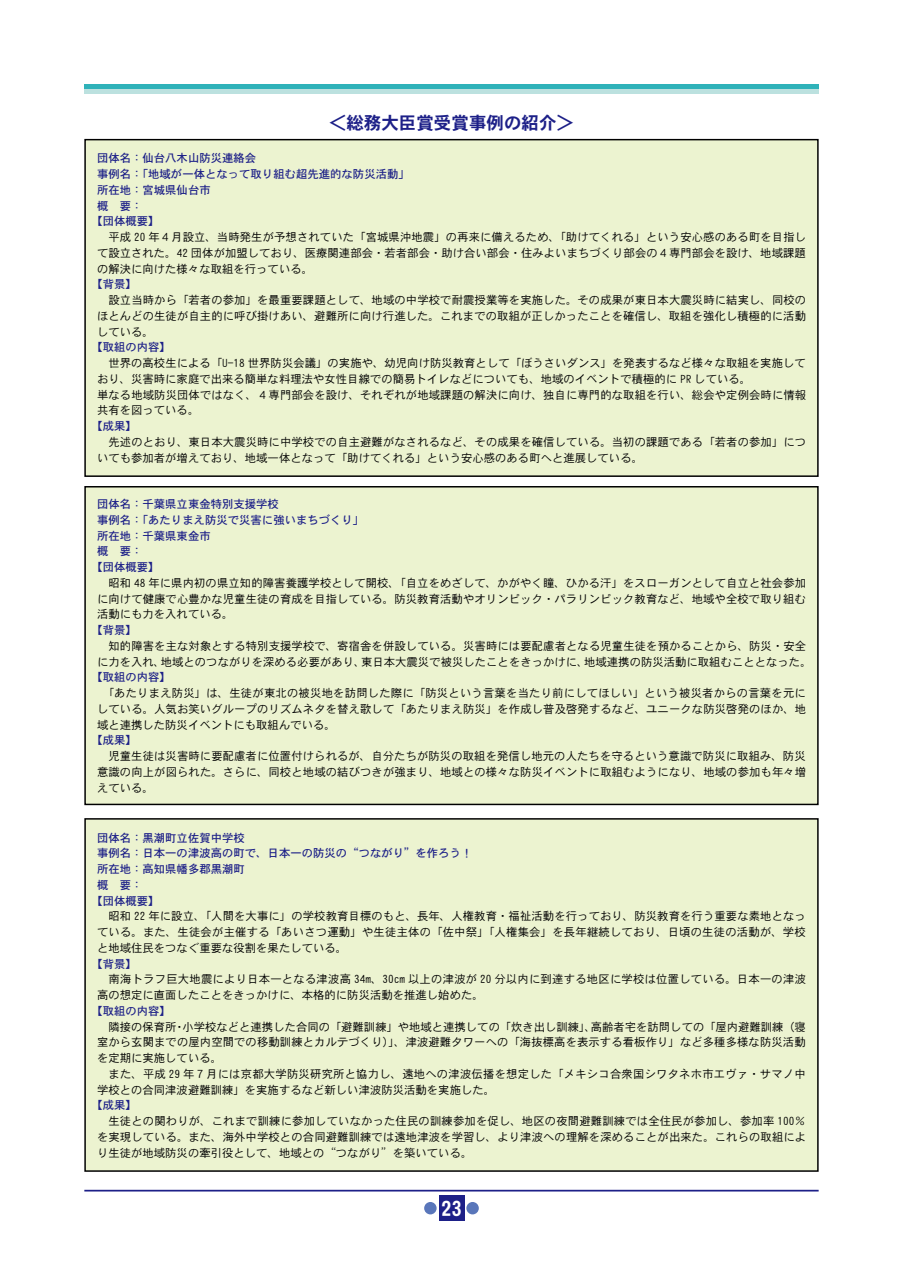
<style>
.page{position:relative;width:903px;height:1275px;background:#fff}
.page>*{position:absolute;margin:0;border:0;box-sizing:border-box;transform-origin:0 0}
.t1{font:21px "DFHS Gothic W7 WIN RKSJ H";color:#fff}
.t2{font:17.5px "DFHS Gothic W7 WIN RKSJ H";color:#1d2088}
.t3{font:11.38px/15.8px "DFHS Gothic W3 WIN RKSJ H";letter-spacing:.005em;color:#000;text-align:justify}
.t4{font:11.38px "DFHS Gothic W5 WIN RKSJ H";color:#1d2088}
</style>
<div class="page">
<hr style="left:84px;top:1190px;width:735px;height:1px;background:#1d2088">
<div style="left:439px;top:1196px;width:25px;height:25px;background:#1d2088"></div>
<div style="left:466px;top:1202px;width:13px;height:12px;background:#5976ba;border-radius:50%"></div>
<div style="left:424px;top:1202px;width:13px;height:12px;background:#5976ba;border-radius:50%"></div>
<div style="left:84px;top:89px;width:735px;height:5px;background:#bce1df"></div>
<div style="left:84px;top:84px;width:735px;height:5px;background:#2fb2b9"></div>
<div style="left:84px;top:139px;width:735px;height:338px;background:#ecf3d0;border:1px solid #000"></div>
<div style="left:84px;top:818px;width:735px;height:354px;background:#ecf3d0;border:1px solid #000"></div>
<div style="left:84px;top:486px;width:735px;height:319px;background:#ecf3d0;border:1px solid #000"></div>
<h2 class="t2" style="left:329px;top:114px;width:247px">＜総務大臣賞受賞事例の紹介＞</h2>
<p class="t4" style="left:97px;top:153px;width:161px">団体名：仙台八木山防災連絡会</p>
<p class="t4" style="left:97px;top:168px;width:314px">事例名：「地域が一体となって取り組む超先進的な防災活動」</p>
<p class="t4" style="left:97px;top:184px;width:115px">所在地：宮城県仙台市</p>
<p class="t4" style="left:97px;top:200px;width:47px">概　要：</p>
<p class="t4" style="left:91px;top:216px;width:70px">【団体概要】</p>
<p class="t3" style="left:97px;top:229px;width:711px">　平成 20 年４月設立、当時発生が予想されていた「宮城県沖地震」の再来に備えるため、「助けてくれる」という安心感のある町を目指して設立された。42 団体が加盟しており、医療関連部会・若者部会・助け合い部会・住みよいまちづくり部会の４専門部会を設け、地域課題の解決に向けた様々な取組を行っている。</p>
<p class="t4" style="left:91px;top:279px;width:47px">【背景】</p>
<p class="t3" style="left:97px;top:293px;width:711px">　設立当時から「若者の参加」を最重要課題として、地域の中学校で耐震授業等を実施した。その成果が東日本大震災時に結実し、同校のほとんどの生徒が自主的に呼び掛けあい、避難所に向け行進した。これまでの取組が正しかったことを確信し、取組を強化し積極的に活動している。</p>
<p class="t4" style="left:91px;top:342px;width:81px">【取組の内容】</p>
<p class="t3" style="left:97px;top:356px;width:711px;text-align:left">　世界の高校生による「U-18 世界防災会議」の実施や、幼児向け防災教育として「ぼうさいダンス」を発表するなど様々な取組を実施しており、災害時に家庭で出来る簡単な料理法や女性目線での簡易トイレなどについても、地域のイベントで積極的に PR している。<br>単なる地域防災団体ではなく、４専門部会を設け、それぞれが地域課題の解決に向け、独自に専門的な取組を行い、総会や定例会時に情報共有を図っている。</p>
<p class="t4" style="left:91px;top:420px;width:47px">【成果】</p>
<p class="t3" style="left:97px;top:434px;width:711px">　先述のとおり、東日本大震災時に中学校での自主避難がなされるなど、その成果を確信している。当初の課題である「若者の参加」についても参加者が増えており、地域一体となって「助けてくれる」という安心感のある町へと進展している。</p>
<p class="t4" style="left:97px;top:498px;width:184px">団体名：千葉県立東金特別支援学校</p>
<p class="t4" style="left:97px;top:514px;width:269px">事例名：「あたりまえ防災で災害に強いまちづくり」</p>
<p class="t4" style="left:97px;top:530px;width:115px">所在地：千葉県東金市</p>
<p class="t4" style="left:97px;top:546px;width:47px">概　要：</p>
<p class="t4" style="left:91px;top:561px;width:70px">【団体概要】</p>
<p class="t3" style="left:97px;top:575px;width:711px">　昭和 48 年に県内初の県立知的障害養護学校として開校、「自立をめざして、かがやく瞳、ひかる汗」をスローガンとして自立と社会参加に向けて健康で心豊かな児童生徒の育成を目指している。防災教育活動やオリンピック・パラリンピック教育など、地域や全校で取り組む活動にも力を入れている。</p>
<p class="t4" style="left:91px;top:624px;width:47px">【背景】</p>
<p class="t3" style="left:97px;top:638px;width:716px">　知的障害を主な対象とする特別支援学校で、寄宿舎を併設している。災害時には要配慮者となる児童生徒を預かることから、防災・安全に力を入れ、地域とのつながりを深める必要があり、東日本大震災で被災したことをきっかけに、地域連携の防災活動に取組むこととなった。</p>
<p class="t4" style="left:91px;top:672px;width:81px">【取組の内容】</p>
<p class="t3" style="left:97px;top:685px;width:711px">　「あたりまえ防災」は、生徒が東北の被災地を訪問した際に「防災という言葉を当たり前にしてほしい」という被災者からの言葉を元にしている。人気お笑いグループのリズムネタを替え歌して「あたりまえ防災」を作成し普及啓発するなど、ユニークな防災啓発のほか、地域と連携した防災イベントにも取組んでいる。</p>
<p class="t4" style="left:91px;top:735px;width:47px">【成果】</p>
<p class="t3" style="left:97px;top:748px;width:711px">　児童生徒は災害時に要配慮者に位置付けられるが、自分たちが防災の取組を発信し地元の人たちを守るという意識で防災に取組み、防災意識の向上が図られた。さらに、同校と地域の結びつきが強まり、地域との様々な防災イベントに取組むようになり、地域の参加も年々増えている。</p>
<p class="t4" style="left:97px;top:832px;width:149px">団体名：黒潮町立佐賀中学校</p>
<p class="t4" style="left:97px;top:848px;width:377px">事例名：日本一の津波高の町で、日本一の防災の“つながり”を作ろう！</p>
<p class="t4" style="left:97px;top:863px;width:149px">所在地：高知県幡多郡黒潮町</p>
<p class="t4" style="left:97px;top:879px;width:47px">概　要：</p>
<p class="t4" style="left:91px;top:895px;width:70px">【団体概要】</p>
<p class="t3" style="left:97px;top:909px;width:710px">　昭和 22 年に設立、「人間を大事に」の学校教育目標のもと、長年、人権教育・福祉活動を行っており、防災教育を行う重要な素地となっている。また、生徒会が主催する「あいさつ運動」や生徒主体の「佐中祭」「人権集会」を長年継続しており、日頃の生徒の活動が、学校と地域住民をつなぐ重要な役割を果たしている。</p>
<p class="t4" style="left:91px;top:958px;width:47px">【背景】</p>
<p class="t3" style="left:97px;top:972px;width:711px">　南海トラフ巨大地震により日本一となる津波高 34m、30cm 以上の津波が 20 分以内に到達する地区に学校は位置している。日本一の津波高の想定に直面したことをきっかけに、本格的に防災活動を推進し始めた。</p>
<p class="t4" style="left:91px;top:1005px;width:81px">【取組の内容】</p>
<p class="t3" style="left:97px;top:1019px;width:710px;text-align:left">　隣接の保育所・小学校などと連携した合同の「避難訓練」や地域と連携しての「炊き出し訓練」、高齢者宅を訪問しての「屋内避難訓練（寝室から玄関までの屋内空間での移動訓練とカルテづくり）」、津波避難タワーへの「海抜標高を表示する看板作り」など多種多様な防災活動を定期に実施している。<br>　また、平成 29 年７月には京都大学防災研究所と協力し、遠地への津波伝播を想定した「メキシコ合衆国シワタネホ市エヴァ・サマノ中学校との合同津波避難訓練」を実施するなど新しい津波防災活動を実施した。</p>
<p class="t4" style="left:91px;top:1100px;width:47px">【成果】</p>
<p class="t3" style="left:97px;top:1113px;width:711px">　生徒との関わりが、これまで訓練に参加していなかった住民の訓練参加を促し、地区の夜間避難訓練では全住民が参加し、参加率 100％を実現している。また、海外中学校との合同避難訓練では遠地津波を学習し、より津波への理解を深めることが出来た。これらの取組により生徒が地域防災の牽引役として、地域との“つながり”を築いている。</p>
<h1 class="t1" style="left:441px;top:1198px;width:23px">23</h1>
</div>
